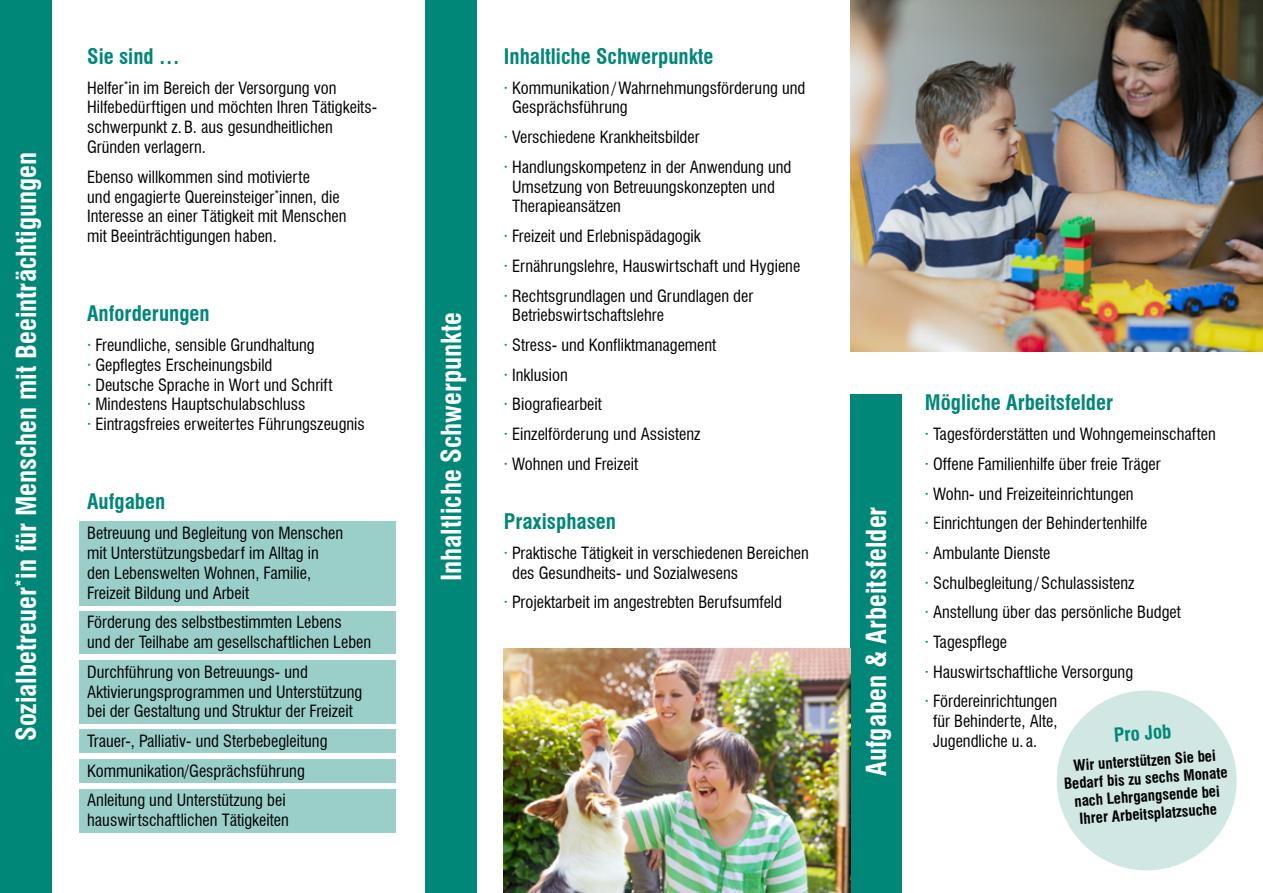
<style>
.page{position:relative;width:1263px;height:893px;background:#fff}
.page>*{position:absolute;margin:0;border:0;box-sizing:border-box;transform-origin:0 0}
.t1{font:700 condensed 27px "Swiss 721 BT";color:#fff}
.t2{font:700 condensed 21px "Swiss 721 BT";color:#008778}
.t3{font:700 condensed 19.2px "Swiss 721 BT";color:#008778}
.t4{font:condensed 16.5px/19.8px "Swiss 721 BT";color:#000}
.t5{font:700 condensed 15px/17.7px "Swiss 721 BT";color:#000;text-align:center}
.s1{color:#008778}
</style>
<div class="page">
<div style="left:79px;top:521px;width:316px;height:85px;background:#9acfc9"></div>
<div style="left:79px;top:660px;width:316px;height:63px;background:#9acfc9"></div>
<div style="left:79px;top:612px;width:316px;height:42px;background:#9acfc9"></div>
<div style="left:79px;top:729px;width:316px;height:24px;background:#9acfc9"></div>
<div style="left:79px;top:759px;width:316px;height:24px;background:#9acfc9"></div>
<div style="left:79px;top:789px;width:316px;height:43px;background:#9acfc9"></div>
<div style="left:0;top:0;width:51px;height:893px;background:#008778"></div>
<div style="left:425px;top:0;width:51px;height:893px;background:#008778"></div>
<div style="left:850px;top:394px;width:51px;height:499px;background:#008778"></div>
<img style="left:850px;top:0;width:413px;height:351px">
<img style="left:504px;top:648px;width:346px;height:245px">
<div style="left:1057px;top:690px;width:180px;height:180px;background:#d0e7e3;border-radius:50%"></div>
<h1 class="t1" style="left:10px;top:741px;width:591px;rotate:-90deg">Sozialbetreuer<sup>*</sup>in für Menschen mit Beeinträchtigungen</h1>
<p class="t2" style="left:87px;top:44px;width:94px">Sie sind …</p>
<p class="t4" style="left:87px;top:78px;width:291px">Helfer<sup>*</sup>in im Bereich der Versorgung von Hilfebedürftigen und möchten Ihren Tätigkeits&shy;schwerpunkt z.B. aus gesundheitlichen Gründen verlagern.</p>
<p class="t4" style="left:87px;top:167px;width:261px">Ebenso willkommen sind motivierte<br>und engagierte Quereinsteiger<sup>*</sup>innen, die Interesse an einer Tätigkeit mit Menschen mit Beeinträchtigungen haben.</p>
<p class="t2" style="left:87px;top:301px;width:124px">Anforderungen</p>
<p class="t4" style="left:87px;top:335px;width:279px"><span class="s1">·</span> Freundliche, sensible Grundhaltung<br><span class="s1">·</span> Gepflegtes Erscheinungsbild<br><span class="s1">·</span> Deutsche Sprache in Wort und Schrift<br><span class="s1">·</span> Mindestens Hauptschulabschluss<br><span class="s1">·</span> Eintragsfreies erweitertes Führungszeugnis</p>
<p class="t2" style="left:87px;top:489px;width:80px">Aufgaben</p>
<p class="t4" style="left:87px;top:523px;width:258px">Betreuung und Begleitung von Menschen mit Unterstützungsbedarf im Alltag in den Lebenswelten Wohnen, Familie, Freizeit Bildung und Arbeit</p>
<p class="t4" style="left:87px;top:612px;width:286px">Förderung des selbstbestimmten Lebens<br>und der Teilhabe am gesellschaftlichen Leben</p>
<p class="t4" style="left:87px;top:662px;width:277px">Durchführung von Betreuungs- und<br>Aktivierungsprogrammen und Unterstützung bei der Gestaltung und Struktur der Freizeit</p>
<p class="t4" style="left:87px;top:726px;width:242px;line-height:29.7px">Trauer-, Palliativ- und Sterbebegleitung<br>Kommunikation/Gesprächsführung<br>Anleitung und Unterstützung bei</p>
<p class="t4" style="left:87px;top:810px;width:203px">hauswirtschaftlichen Tätigkeiten</p>
<h1 class="t1" style="left:435px;top:581px;width:271px;rotate:-90deg">Inhaltliche Schwerpunkte</h1>
<p class="t2" style="left:504px;top:44px;width:211px">Inhaltliche Schwerpunkte</p>
<p class="t4" style="left:512px;top:78px;width:295px;text-indent:-8px"><span class="s1">·</span> Kommunikation /Wahrnehmungsförderung und<br>Gesprächsführung</p>
<p class="t4" style="left:504px;top:122px;width:289px;line-height:29.7px"><span class="s1">·</span> Verschiedene Krankheitsbilder<br><span class="s1">·</span> Handlungskompetenz in der Anwendung und</p>
<p class="t4" style="left:512px;top:177px;width:264px">Umsetzung von Betreuungskonzepten und<br>Therapieansätzen</p>
<p class="t4" style="left:504px;top:221px;width:298px;line-height:29.7px"><span class="s1">·</span> Freizeit und Erlebnispädagogik<br><span class="s1">·</span> Ernährungslehre, Hauswirtschaft und Hygiene <span class="s1">·</span> Rechtsgrundlagen und Grundlagen der</p>
<p class="t4" style="left:504px;top:300px;width:214px;line-height:29.7px;text-indent:8px">Betriebswirtschaftslehre<br><span class="s1">·</span> Stress- und Konfliktmanagement <span class="s1">·</span> Inklusion<br><span class="s1">·</span> Biografiearbeit<br><span class="s1">·</span> Einzelförderung und Assistenz<br><span class="s1">·</span> Wohnen und Freizeit</p>
<p class="t2" style="left:504px;top:509px;width:114px">Praxisphasen</p>
<p class="t4" style="left:512px;top:543px;width:298px;text-indent:-8px"><span class="s1">·</span> Praktische Tätigkeit in verschiedenen Bereichen des Gesundheits- und Sozialwesens</p>
<p class="t4" style="left:504px;top:593px;width:280px"><span class="s1">·</span> Projektarbeit im angestrebten Berufsumfeld</p>
<h1 class="t1" style="left:860px;top:776px;width:271px;rotate:-90deg">Aufgaben &amp; Arbeitsfelder</h1>
<p class="t2" style="left:925px;top:390px;width:190px">Mögliche Arbeitsfelder</p>
<p class="t4" style="left:925px;top:419px;width:292px;line-height:29.7px"><span class="s1">·</span> Tagesförderstätten und Wohngemeinschaften <span class="s1">·</span> Offene Familienhilfe über freie Träger<br><span class="s1">·</span> Wohn- und Freizeiteinrichtungen<br><span class="s1">·</span> Einrichtungen der Behindertenhilfe<br><span class="s1">·</span> Ambulante Dienste<br><span class="s1">·</span> Schulbegleitung /Schulassistenz<br><span class="s1">·</span> Anstellung über das persönliche Budget<br><span class="s1">·</span> Tagespflege<br><span class="s1">·</span> Hauswirtschaftliche Versorgung<br><span class="s1">·</span> Fördereinrichtungen</p>
<p class="t4" style="left:933px;top:711px;width:126px">für Behinderte, Alte,</p>
<p class="t3" style="left:1113px;top:724px;width:59px;rotate:-4deg">Pro Job</p>
<p class="t5" style="left:1062px;top:757px;width:165px;rotate:-4deg">Wir unterstützen Sie bei<br>Bedarf bis zu sechs Monate nach Lehrgangsende bei<br>Ihrer Arbeitsplatzsuche</p>
<p class="t4" style="left:933px;top:731px;width:106px">Jugendliche u. a.</p>
</div>
